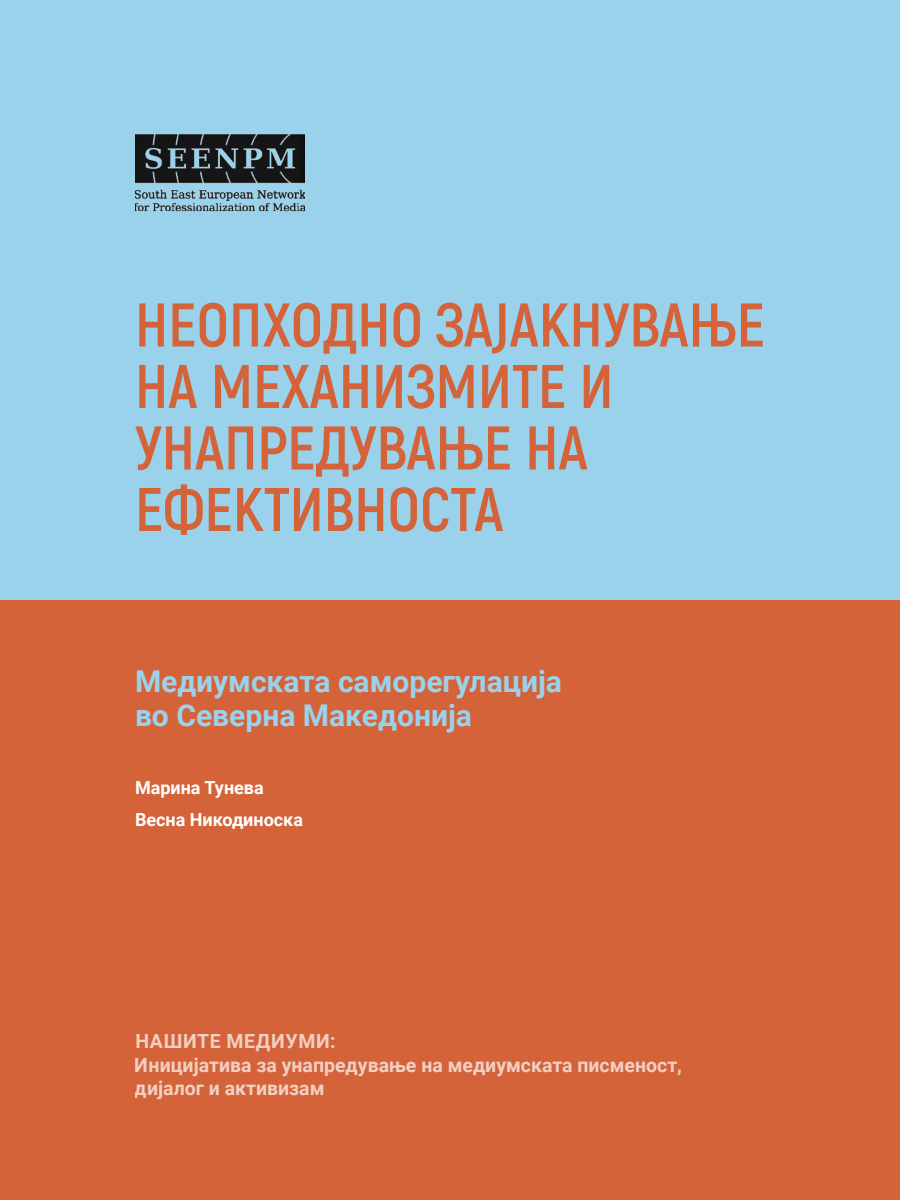
<style>
.page{position:relative;width:900px;height:1200px;background:#9ad2ec}
.page>*{position:absolute;margin:0;border:0;box-sizing:border-box;transform-origin:0 0}
.t1{font:700 61.5px/61.5px "Akrobat";color:#d4633a}
.t2{font:700 30px/34.5px "Roboto";color:#9ad2ec}
.t3{font:700 19.5px/23.4px "Roboto";color:#fff}
.t4{font:700 18px/33px "Roboto";color:#fff}
</style>
<div class="page">
<div style="left:0;top:600px;width:900px;height:600px;background:#d4633a"></div>
<img style="left:135px;top:134px;width:170px;height:78px">
<h1 class="t1" style="left:135px;top:294px;width:632px">НЕОПХОДНО ЗАЈАКНУВАЊЕ<br>НА МЕХАНИЗМИТЕ И<br>УНАПРЕДУВАЊЕ НА<br>ЕФЕКТИВНОСТА</h1>
<h2 class="t2" style="left:135px;top:662px;width:428px">Медиумската саморегулација во Северна Македонија</h2>
<p class="t4" style="left:135px;top:770px;width:170px">Марина Тунева<br>Весна Никодиноска</p>
<p class="t3" style="left:135px;top:1029px;width:549px">НАШИТЕ МЕДИУМИ:<br>Иницијатива за унапредување на медиумската писменост, дијалог и активизам</p>
</div>
